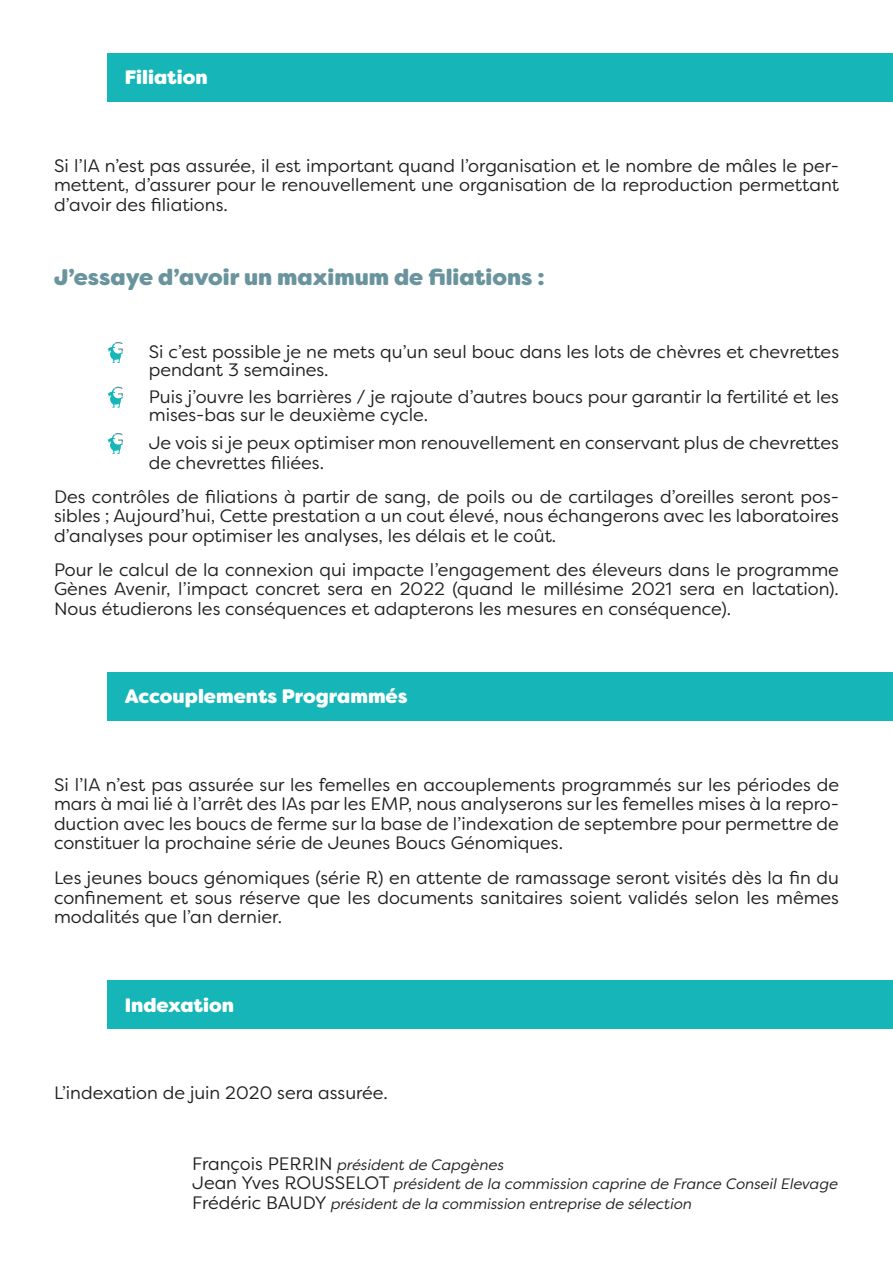
<style>
.page{position:relative;width:893px;height:1263px;background:#fff}
.page>*{position:absolute;margin:0;border:0;box-sizing:border-box;transform-origin:0 0}
.t1{font:800 22.5px "Filson Soft";color:#6a949d}
.t2{font:800 19.5px "Filson Soft";color:#fff}
.filson_12{font:18px/19.5px "Filson Soft";color:#231f20;text-align:justify}
.filson_12-2{font:italic 15px/19.5px "Filson Soft";color:#231f20}
.s1{font-style:normal;font-size:18px}
</style>
<div class="page">
<div style="left:108px;top:53px;width:785px;height:48px;background:#16b6b8"></div>
<div style="left:108px;top:672px;width:785px;height:48px;background:#16b6b8"></div>
<div style="left:108px;top:981px;width:785px;height:48px;background:#16b6b8"></div>
<svg style="left:108px;top:342px;width:15px;height:21px"></svg>
<svg style="left:108px;top:387px;width:15px;height:21px"></svg>
<svg style="left:108px;top:433px;width:15px;height:21px"></svg>
<p class="t2" style="left:125px;top:65px;width:84px">Filiation</p>
<p class="filson_12" style="left:54px;top:156px;width:786px">Si l’IA n’est pas assurée, il est important quand l’organisation et le nombre de mâles le per&shy;mettent, d’assurer pour le renouvellement une organisation de la reproduction permettant d’avoir des filiations.</p>
<p class="t1" style="left:54px;top:262px;width:492px">J’essaye d’avoir un maximum de filiations :</p>
<p class="filson_12" style="left:149px;top:343px;width:692px;line-height:18px">Si c’est possible je ne mets qu’un seul bouc dans les lots de chèvres et chevrettes pendant 3 semaines.</p>
<p class="filson_12" style="left:149px;top:388px;width:692px;line-height:18px">Puis j’ouvre les barrières / je rajoute d’autres boucs pour garantir la fertilité et les mises-bas sur le deuxième cycle.</p>
<p class="filson_12" style="left:149px;top:433px;width:692px">Je vois si je peux optimiser mon renouvellement en conservant plus de chevrettes de chevrettes filiées.</p>
<p class="filson_12" style="left:54px;top:486px;width:786px">Des contrôles de filiations à partir de sang, de poils ou de cartilages d’oreilles seront pos&shy;sibles ; Aujourd’hui, Cette prestation a un cout élevé, nous échangerons avec les laboratoires d’analyses pour optimiser les analyses, les délais et le coût.</p>
<p class="filson_12" style="left:54px;top:559px;width:786px">Pour le calcul de la connexion qui impacte l’engagement des éleveurs dans le programme Gènes Avenir, l’impact concret sera en 2022 (quand le millésime 2021 sera en lactation).<br>Nous étudierons les conséquences et adapterons les mesures en conséquence).</p>
<p class="t2" style="left:125px;top:684px;width:284px">Accouplements Programmés</p>
<p class="filson_12" style="left:54px;top:775px;width:786px">Si l’IA n’est pas assurée sur les femelles en accouplements programmés sur les périodes de mars à mai lié à l’arrêt des IAs par les EMP, nous analyserons sur les femelles mises à la repro&shy;duction avec les boucs de ferme sur la base de l’indexation de septembre pour permettre de constituer la prochaine série de Jeunes Boucs Génomiques.</p>
<p class="filson_12" style="left:54px;top:868px;width:786px">Les jeunes boucs génomiques (série R) en attente de ramassage seront visités dès la fin du confinement et sous réserve que les documents sanitaires soient validés selon les mêmes modalités que l’an dernier.</p>
<p class="t2" style="left:125px;top:992px;width:111px">Indexation</p>
<p class="filson_12" style="left:54px;top:1083px;width:335px">L’indexation de juin 2020 sera assurée.</p>
<p class="filson_12-2" style="left:192px;top:1155px;width:648px"><span class="s1">François PERRIN</span> président de Capgènes<br><span class="s1">Jean Yves ROUSSELOT</span> président de la commission caprine de France Conseil Elevage<br><span class="s1">Frédéric BAUDY</span> président de la commission entreprise de sélection</p>
</div>
